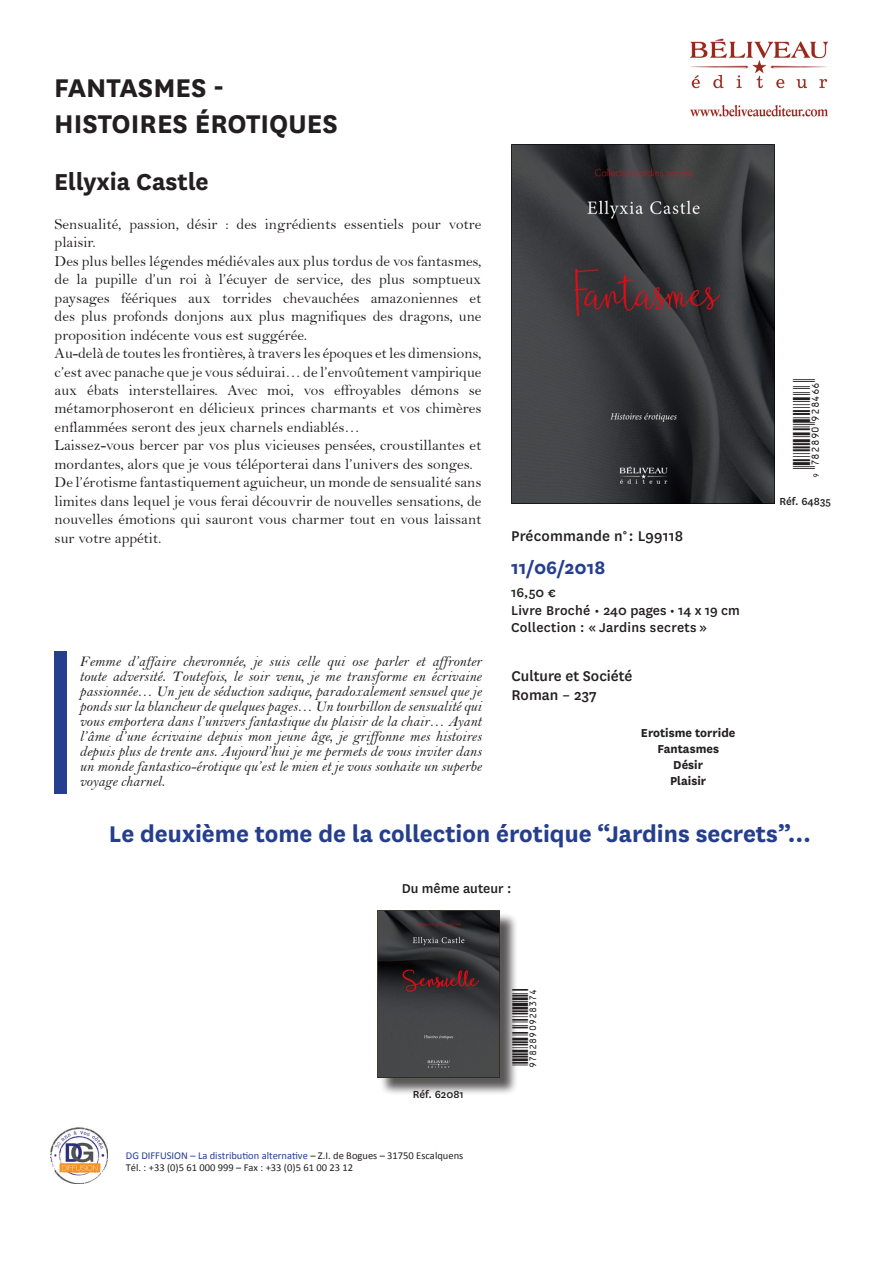
<style>
.page{position:relative;width:893px;height:1263px;background:#fff}
.page>*{position:absolute;margin:0;border:0;box-sizing:border-box;transform-origin:0 0}
.t1{font:700 30px "National";color:#231f20}
.t2{font:700 27px "National";color:#231f20}
.Accroche{font:700 26.55px "National";color:#253f8e}
.t3{font:700 21px "National";color:#253f8e}
.t4{font:19.5px "ID Automation UPCEANXS";color:#231f20}
.t5{font:18px "ID Automation UPCEANXS";color:#231f20}
.Titre_collection{font:500 16.5px "National";color:#231f20}
.t6{font:15.3px/18.5px "Bell";color:#231f20;text-align:justify}
.texte_BIO{font:15px/15px "Bell MT Italic";color:#231f20;text-align:justify}
.Accroche_texte{font:500 15px "National";letter-spacing:.015em;color:#231f20}
.t7{font:700 13.5px "National";color:#231f20}
.t8{font:500 12px "National";color:#231f20}
.t9{font:10.5px "Calibri";color:#233e92}
.t10{font:10.5px "Calibri";color:#231f20}
.s1{color:#231f20}
</style>
<div class="page">
<img style="left:51px;top:1127px;width:56px;height:57px">
<img style="left:690px;top:38px;width:138px;height:79px">
<img style="left:511px;top:145px;width:263px;height:359px">
<div style="left:379px;top:912px;width:139px;height:184px;background:#231f20;opacity:.75"></div>
<img style="left:377px;top:910px;width:122px;height:167px">
<div style="left:54px;top:651px;width:13px;height:143px;background:#253f8e"></div>
<p class="t1" style="left:54px;top:67px;width:172px">FANTASMES -</p>
<p class="t1" style="left:54px;top:103px;width:285px">HISTOIRES ÉROTIQUES</p>
<p class="t2" style="left:54px;top:163px;width:156px">Ellyxia Castle</p>
<p class="t6" style="left:55px;top:215px;width:428px">Sensualité, passion, désir : des ingrédients essentiels pour votre plaisir.</p>
<p class="t6" style="left:55px;top:252px;width:428px">Des plus belles légendes médiévales aux plus tordus de vos fantasmes, de la pupille d’un roi à l’écuyer de service, des plus somptueux paysages féériques aux torrides chevauchées amazoniennes et des plus profonds donjons aux plus magnifiques des dragons, une proposition indécente vous est suggérée.</p>
<p class="t6" style="left:55px;top:344px;width:428px">Au-delà de toutes les frontières, à travers les époques et les dimensions, c’est avec panache que je vous séduirai… de l’envoûtement vampirique aux ébats interstellaires. Avec moi, vos effroyables démons se métamorphoseront en délicieux princes charmants et vos chimères enflammées seront des jeux charnels endiablés…</p>
<p class="t6" style="left:55px;top:436px;width:428px">Laissez-vous bercer par vos plus vicieuses pensées, croustillantes et mordantes, alors que je vous téléporterai dans l’univers des songes.</p>
<p class="t6" style="left:55px;top:473px;width:428px">De l’érotisme fantastiquement aguicheur, un monde de sensualité sans limites dans lequel je vous ferai découvrir de nouvelles sensations, de nouvelles émotions qui sauront vous charmer tout en vous laissant sur votre appétit.</p>
<p class="texte_BIO" style="left:79px;top:653px;width:403px">Femme d’affaire chevronnée, je suis celle qui ose parler et affronter toute adversité. Toutefois, le soir venu, je me transforme en écrivaine passionnée… Un jeu de séduction sadique, paradoxalement sensuel que je ponds sur la blancheur de quelques pages… Un tourbillon de sensualité qui vous emportera dans l’univers fantastique du plaisir de la chair… Ayant l’âme d’une écrivaine depuis mon jeune âge, je griffonne mes histoires depuis plus de trente ans. Aujourd’hui je me permets de vous inviter dans un monde fantastico-érotique qu’est le mien et je vous souhaite un superbe voyage charnel.</p>
<p class="Titre_collection" style="left:511px;top:524px;width:174px">Précommande n° : L99118</p>
<p class="t3" style="left:511px;top:552px;width:96px">11/06/2018</p>
<p class="Accroche_texte" style="left:511px;top:582px;width:46px">16,50 €</p>
<p class="Accroche_texte" style="left:511px;top:600px;width:230px">Livre Broché • 240 pages • 14 x 19 cm</p>
<p class="Accroche_texte" style="left:511px;top:617px;width:197px">Collection : « Jardins secrets »</p>
<p class="Titre_collection" style="left:511px;top:664px;width:123px">Culture et Société</p>
<p class="Titre_collection" style="left:511px;top:684px;width:87px">Roman – 237</p>
<p class="t7" style="left:641px;top:723px;width:96px">Erotisme torride</p>
<p class="t7" style="left:657px;top:739px;width:63px">Fantasmes</p>
<p class="t7" style="left:673px;top:755px;width:31px">Désir</p>
<p class="t7" style="left:670px;top:772px;width:38px">Plaisir</p>
<p class="t4" style="left:789px;top:482px;width:105px;rotate:-90deg">y(7IC8J0*TMSOQQ(</p>
<p class="t8" style="left:779px;top:493px;width:53px">Réf. 64835</p>
<p class="Accroche" style="left:109px;top:815px;width:704px">Le deuxième tome de la collection érotique “Jardins secrets”…</p>
<p class="Accroche_texte" style="left:402px;top:879px;width:111px">Du même auteur :</p>
<p class="t8" style="left:413px;top:1086px;width:53px">Réf. 62081</p>
<p class="t9" style="left:126px;top:1148px;width:339px">DG DIFFUSION – La distribution alternative <span class="s1">– Z.I. de Bogues – 31750 Escalquens</span></p>
<p class="t10" style="left:126px;top:1161px;width:229px">Tél. : +33 (0)5 61 000 999 – Fax : +33 (0)5 61 00 23 12</p>
<p class="t5" style="left:508px;top:1068px;width:81px;rotate:-90deg">9782890928374</p>
</div>
